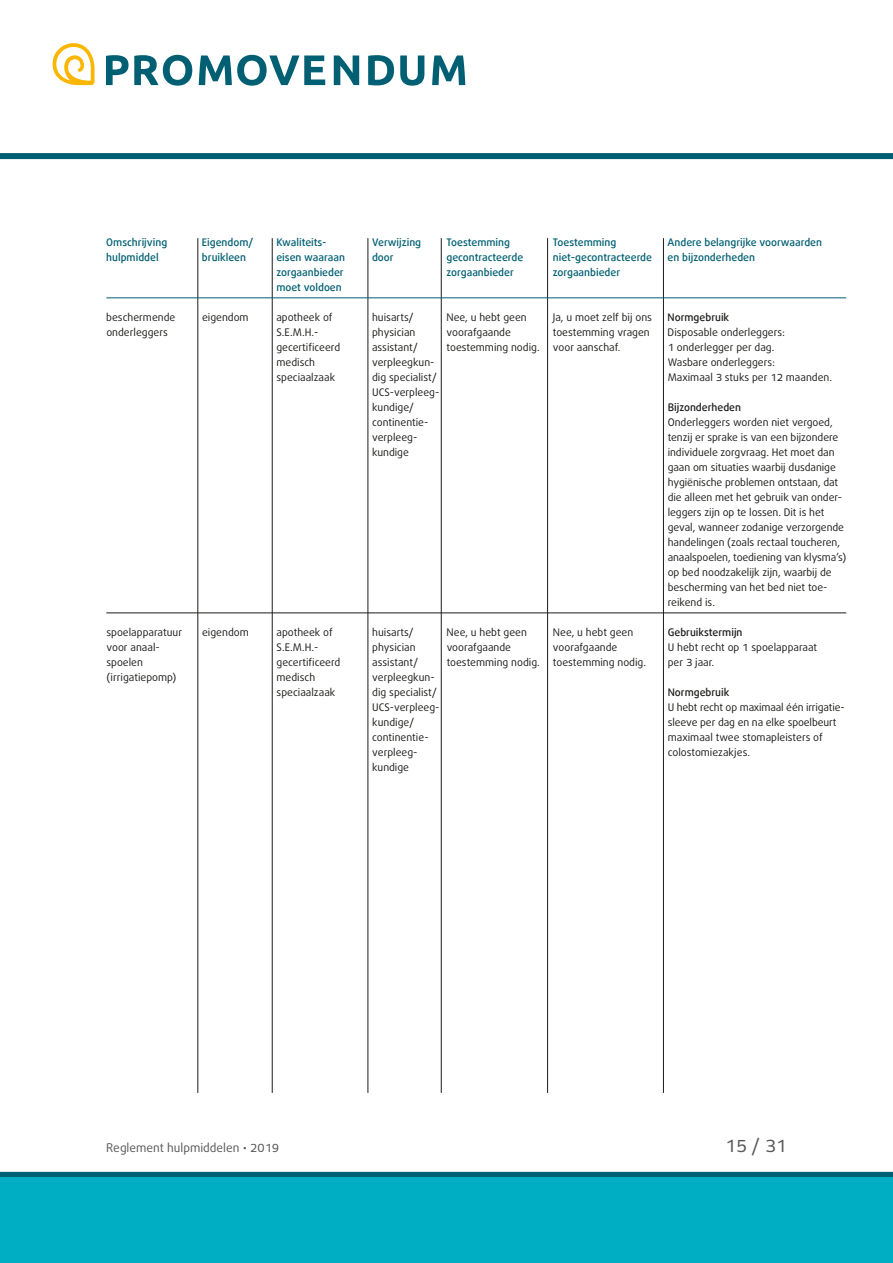
<style>
.page{position:relative;width:893px;height:1263px;background:#fff}
.page>*{position:absolute;margin:0;border:0;box-sizing:border-box;transform-origin:0 0}
.t1{font:18px "Bagus";color:#575756}
.t2{font:12px "Bagus";color:#575756}
.t3{font:10.5px/15px "Bagus";color:#1d1d1b}
.t4{font:500 10.5px "Bagus";color:#005f72}
.t5{font:500 10.5px "Bagus";color:#1d1d1b}
</style>
<div class="page">
<hr style="left:198px;top:238px;width:1px;height:855px;background:#1d1d1b">
<hr style="left:272px;top:238px;width:1px;height:855px;background:#1d1d1b">
<hr style="left:368px;top:238px;width:1px;height:855px;background:#1d1d1b">
<hr style="left:441px;top:238px;width:1px;height:855px;background:#1d1d1b">
<hr style="left:547px;top:238px;width:1px;height:855px;background:#1d1d1b">
<hr style="left:663px;top:238px;width:1px;height:855px;background:#1d1d1b">
<div style="left:0;top:153px;width:893px;height:6px;background:#005f72"></div>
<svg style="left:53px;top:43px;width:42px;height:42px"></svg>
<svg style="left:106px;top:55px;width:86px;height:31px"></svg>
<svg style="left:199px;top:55px;width:126px;height:31px"></svg>
<svg style="left:334px;top:55px;width:25px;height:30px"></svg>
<svg style="left:368px;top:55px;width:26px;height:30px"></svg>
<svg style="left:400px;top:55px;width:24px;height:31px"></svg>
<svg style="left:432px;top:55px;width:33px;height:30px"></svg>
<div style="left:0;top:1172px;width:893px;height:6px;background:#005f72"></div>
<div style="left:0;top:1178px;width:893px;height:85px;background:#00aec4"></div>
<hr style="left:106px;top:298px;width:740px;height:1px;background:#005f72">
<hr style="left:106px;top:613px;width:740px;height:1px;background:#1d1d1b">
<p class="t4" style="left:106px;top:236px;width:63px">Omschrijving</p>
<p class="t4" style="left:202px;top:236px;width:53px">Eigendom/</p>
<p class="t4" style="left:276px;top:236px;width:52px">Kwaliteits-</p>
<p class="t4" style="left:372px;top:236px;width:51px">Verwijzing</p>
<p class="t4" style="left:446px;top:236px;width:65px">Toestemming</p>
<p class="t4" style="left:553px;top:236px;width:65px">Toestemming</p>
<p class="t4" style="left:668px;top:236px;width:156px">Andere belangrijke voorwaarden</p>
<p class="t4" style="left:106px;top:251px;width:54px">hulpmiddel</p>
<p class="t4" style="left:202px;top:251px;width:46px">bruikleen</p>
<p class="t4" style="left:276px;top:251px;width:70px">eisen waaraan</p>
<p class="t4" style="left:372px;top:251px;width:23px">door</p>
<p class="t4" style="left:446px;top:251px;width:78px">gecontracteerde</p>
<p class="t4" style="left:553px;top:251px;width:101px">niet-gecontracteerde</p>
<p class="t4" style="left:668px;top:251px;width:89px">en bijzonderheden</p>
<p class="t4" style="left:276px;top:266px;width:69px">zorgaanbieder</p>
<p class="t4" style="left:446px;top:266px;width:69px">zorgaanbieder</p>
<p class="t4" style="left:553px;top:266px;width:69px">zorgaanbieder</p>
<p class="t4" style="left:276px;top:281px;width:67px">moet voldoen</p>
<p class="t3" style="left:106px;top:311px;width:71px">beschermende</p>
<p class="t3" style="left:202px;top:311px;width:48px">eigendom</p>
<p class="t3" style="left:276px;top:311px;width:58px">apotheek of</p>
<p class="t3" style="left:372px;top:311px;width:43px">huisarts/</p>
<p class="t3" style="left:446px;top:311px;width:82px">Nee, u hebt geen</p>
<p class="t3" style="left:553px;top:311px;width:101px">Ja, u moet zelf bij ons</p>
<p class="t5" style="left:668px;top:311px;width:63px">Normgebruik</p>
<p class="t3" style="left:106px;top:326px;width:63px">onderleggers</p>
<p class="t3" style="left:276px;top:326px;width:43px">S.E.M.H.-</p>
<p class="t3" style="left:372px;top:326px;width:45px">physician</p>
<p class="t3" style="left:446px;top:326px;width:66px">voorafgaande</p>
<p class="t3" style="left:553px;top:326px;width:98px">toestemming vragen</p>
<p class="t3" style="left:668px;top:326px;width:119px">Disposable onderleggers:</p>
<p class="t3" style="left:276px;top:341px;width:65px">gecertificeerd</p>
<p class="t3" style="left:372px;top:341px;width:47px">assistant/</p>
<p class="t3" style="left:446px;top:341px;width:95px">toestemming nodig.</p>
<p class="t3" style="left:553px;top:341px;width:69px">voor aanschaf.</p>
<p class="t3" style="left:668px;top:341px;width:108px">1 onderlegger per dag.</p>
<p class="t3" style="left:276px;top:356px;width:40px">medisch</p>
<p class="t3" style="left:372px;top:356px;width:64px">verpleegkun-</p>
<p class="t3" style="left:668px;top:356px;width:109px">Wasbare onderleggers:</p>
<p class="t3" style="left:276px;top:371px;width:60px">speciaalzaak</p>
<p class="t3" style="left:372px;top:371px;width:66px">dig specialist/</p>
<p class="t3" style="left:668px;top:371px;width:166px">Maximaal 3 stuks per 12 maanden.</p>
<p class="t3" style="left:372px;top:386px;width:69px">UCS-verpleeg&shy;kundige/</p>
<p class="t5" style="left:668px;top:401px;width:75px">Bijzonderheden</p>
<p class="t3" style="left:372px;top:416px;width:58px">continentie-</p>
<p class="t3" style="left:668px;top:416px;width:166px">Onderleggers worden niet vergoed,</p>
<p class="t3" style="left:372px;top:431px;width:47px">verpleeg-</p>
<p class="t3" style="left:668px;top:431px;width:172px">tenzij er sprake is van een bijzondere</p>
<p class="t3" style="left:372px;top:446px;width:38px">kundige</p>
<p class="t3" style="left:668px;top:446px;width:180px">individuele zorgvraag. Het moet dan gaan om situaties waarbij dusdanige hygiënische problemen ontstaan, dat die alleen met het gebruik van onder&shy;leggers zijn op te lossen. Dit is het geval, wanneer zodanige verzorgende handelingen (zoals rectaal toucheren, anaalspoelen, toediening van klysma’s) op bed noodzakelijk zijn, waarbij de bescherming van het bed niet toe&shy;reikend is.</p>
<p class="t3" style="left:106px;top:626px;width:77px">spoelapparatuur</p>
<p class="t3" style="left:202px;top:626px;width:48px">eigendom</p>
<p class="t3" style="left:277px;top:626px;width:58px">apotheek of</p>
<p class="t3" style="left:372px;top:626px;width:43px">huisarts/</p>
<p class="t3" style="left:447px;top:626px;width:82px">Nee, u hebt geen</p>
<p class="t3" style="left:553px;top:626px;width:82px">Nee, u hebt geen</p>
<p class="t5" style="left:668px;top:626px;width:76px">Gebruikstermijn</p>
<p class="t3" style="left:106px;top:641px;width:55px">voor anaal-</p>
<p class="t3" style="left:277px;top:641px;width:43px">S.E.M.H.-</p>
<p class="t3" style="left:372px;top:641px;width:45px">physician</p>
<p class="t3" style="left:447px;top:641px;width:66px">voorafgaande</p>
<p class="t3" style="left:553px;top:641px;width:66px">voorafgaande</p>
<p class="t3" style="left:668px;top:641px;width:151px">U hebt recht op 1 spoelapparaat</p>
<p class="t3" style="left:106px;top:656px;width:38px">spoelen</p>
<p class="t3" style="left:277px;top:656px;width:65px">gecertificeerd</p>
<p class="t3" style="left:372px;top:656px;width:47px">assistant/</p>
<p class="t3" style="left:447px;top:656px;width:95px">toestemming nodig.</p>
<p class="t3" style="left:553px;top:656px;width:95px">toestemming nodig.</p>
<p class="t3" style="left:668px;top:656px;width:48px">per 3 jaar.</p>
<p class="t3" style="left:106px;top:671px;width:72px">(irrigatiepomp)</p>
<p class="t3" style="left:277px;top:671px;width:40px">medisch</p>
<p class="t3" style="left:372px;top:671px;width:64px">verpleegkun-</p>
<p class="t3" style="left:277px;top:686px;width:60px">speciaalzaak</p>
<p class="t3" style="left:372px;top:686px;width:66px">dig specialist/</p>
<p class="t5" style="left:668px;top:686px;width:63px">Normgebruik</p>
<p class="t3" style="left:372px;top:701px;width:69px">UCS-verpleeg-</p>
<p class="t3" style="left:668px;top:701px;width:179px">U hebt recht op maximaal één irrigatie-</p>
<p class="t3" style="left:372px;top:716px;width:43px">kundige/</p>
<p class="t3" style="left:668px;top:716px;width:170px">sleeve per dag en na elke spoelbeurt</p>
<p class="t3" style="left:372px;top:731px;width:58px">continentie-</p>
<p class="t3" style="left:668px;top:731px;width:156px">maximaal twee stomapleisters of</p>
<p class="t3" style="left:372px;top:746px;width:47px">verpleeg-</p>
<p class="t3" style="left:668px;top:746px;width:84px">colostomiezakjes.</p>
<p class="t3" style="left:372px;top:761px;width:38px">kundige</p>
<p class="t2" style="left:106px;top:1140px;width:174px">Reglement hulpmiddelen • 2019</p>
<h1 class="t1" style="left:725px;top:1134px;width:63px">15 / 31</h1>
</div>
